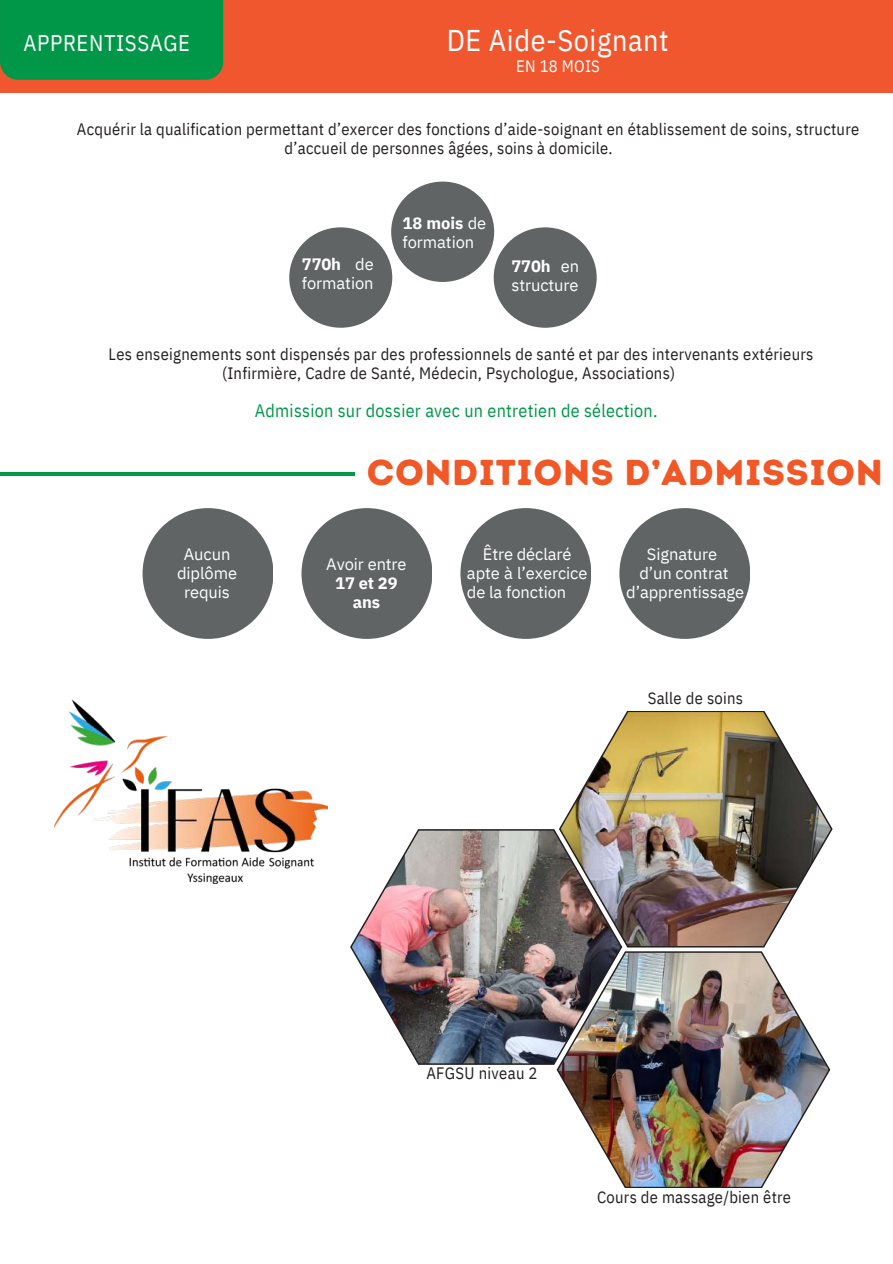
<style>
.page{position:relative;width:893px;height:1264px;background:#fff}
.page>*{position:absolute;margin:0;border:0;box-sizing:border-box;transform-origin:0 0}
.t1{font:36px "Intro Rust Base";letter-spacing:.015em;color:#f15828}
.t2{font:30px "IBM Plex Sans Cond";letter-spacing:.02em;color:#fff}
.t3{font:22.5px "IBM Plex Sans Cond";letter-spacing:.025em;color:#fff}
.t4{font:18px "IBM Plex Sans Cond";letter-spacing:.015em;color:#009748}
.t5{font:16.5px/19.2px "IBM Plex Sans Cond";letter-spacing:.015em;color:#231f20}
.t6{font:16.5px/19.2px "IBM Plex Sans";letter-spacing:-.005em;color:#fff}
.t7{font:700 16.5px/19.2px "IBM Plex Sans";letter-spacing:-.005em;color:#fff;text-align:center}
.t8{font:16.5px "IBM Plex Sans Cond";letter-spacing:.015em;color:#fff}
.s1{font-weight:700}
</style>
<div class="page">
<div style="left:142px;top:508px;width:131px;height:131px;background:#616465;border-radius:50%"></div>
<div style="left:301px;top:508px;width:131px;height:131px;background:#616465;border-radius:50%"></div>
<hr style="left:0;top:472px;width:355px;height:3px;background:#009748">
<div style="left:460px;top:508px;width:131px;height:131px;background:#616465;border-radius:50%"></div>
<div style="left:0;top:0;width:892px;height:92px;background:#f1572f"></div>
<div style="left:0;top:0;width:223px;height:80px;background:#009748"></div>
<div style="left:619px;top:508px;width:131px;height:131px;background:#616465;border-radius:50%"></div>
<img style="left:556px;top:951px;width:274px;height:237px">
<img style="left:559px;top:711px;width:273px;height:236px">
<img style="left:350px;top:829px;width:272px;height:235px">
<div style="left:391px;top:181px;width:103px;height:101px;background:#616465;border-radius:50%"></div>
<div style="left:289px;top:227px;width:103px;height:101px;background:#616465;border-radius:50%"></div>
<div style="left:493px;top:227px;width:103px;height:101px;background:#616465;border-radius:50%"></div>
<img style="left:54px;top:700px;width:273px;height:183px">
<h3 class="t3" style="left:24px;top:28px;width:168px">APPRENTISSAGE</h3>
<h2 class="t2" style="left:447px;top:20px;width:223px">DE Aide-Soignant</h2>
<p class="t8" style="left:516px;top:55px;width:85px">EN 18 MOIS</p>
<p class="t5" style="left:284px;top:119px;width:576px;text-indent:-207px">Acquérir la qualification permettant d’exercer des fonctions d’aide-soignant en établissement de soins, structure d’accueil de personnes âgées, soins à domicile.</p>
<p class="t6" style="left:302px;top:254px;width:73px"><span class="s1">770h</span> de formation</p>
<p class="t6" style="left:402px;top:213px;width:85px"><span class="s1">18 mois</span> de formation</p>
<p class="t6" style="left:511px;top:256px;width:69px"><span class="s1">770h</span> en structure</p>
<p class="t5" style="left:222px;top:344px;width:593px;text-indent:-113px">Les enseignements sont dispensés par des professionnels de santé et par des intervenants extérieurs (Infirmière, Cadre de Santé, Médecin, Psychologue, Associations)</p>
<p class="t4" style="left:255px;top:398px;width:404px">Admission sur dossier avec un entretien de sélection.</p>
<p class="t6" style="left:177px;top:544px;width:61px;text-align:center">Aucun diplôme requis</p>
<h1 class="t1" style="left:367px;top:450px;width:517px">CONDITIONS D’ADMISSION</h1>
<p class="t6" style="left:326px;top:554px;width:82px">Avoir entre</p>
<p class="t7" style="left:335px;top:573px;width:64px">17 et 29 ans</p>
<p class="t6" style="left:467px;top:544px;width:122px;text-indent:16px">Être déclaré apte à l’exercice de la fonction</p>
<p class="t6" style="left:626px;top:544px;width:119px;text-align:center">Signature<br>d’un contrat d’apprentissage</p>
<p class="t5" style="left:647px;top:688px;width:97px">Salle de soins</p>
<p class="t5" style="left:426px;top:1063px;width:113px">AFGSU niveau 2</p>
<p class="t5" style="left:597px;top:1187px;width:195px">Cours de massage/bien être</p>
</div>
